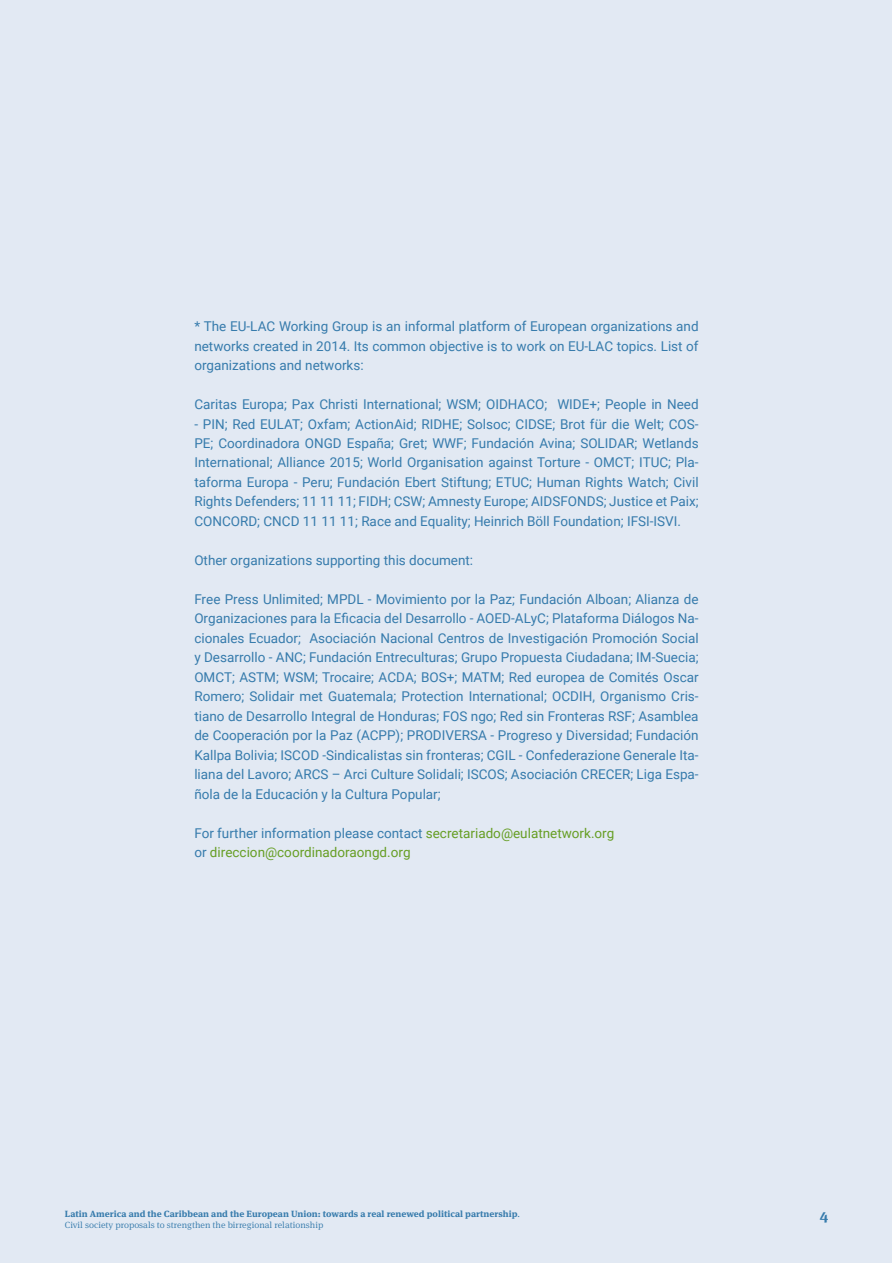
<style>
.page{position:relative;width:893px;height:1263px;background:#fff}
.page>*{position:absolute;margin:0;border:0;box-sizing:border-box;transform-origin:0 0}
.t1{font:700 15px "Meta Serif Pro";color:#367bac}
.t2{font:13.5px/19.5px "Roboto";color:#367bac;text-align:justify}
.t3{font:13.5px/19.5px "Roboto";color:#669e24}
.t4{font:700 9px "Meta Serif Pro";color:#367bac;scale:1.05 1}
.t5{font:300 9px "Meta Serif Pro";color:#367bac;scale:1.05 1}
.s1{color:#367bac}
.s2{font-weight:300}
</style>
<div class="page">
<div style="left:1px;top:0;width:891px;height:1263px;background:#e2e9f3"></div>
<p class="t2" style="left:194px;top:316px;width:506px">* The EU-LAC Working Group is an informal platform of European organizations and networks created in 2014. Its common objective is to work on EU-LAC topics. List of organizations and networks:</p>
<p class="t2" style="left:194px;top:394px;width:506px">Caritas Europa; Pax Christi International; WSM; OIDHACO; WIDE+; People in Need</p>
<p class="t2" style="left:194px;top:413px;width:506px">- PIN; Red EULAT; Oxfam; ActionAid; RIDHE; Solsoc; CIDSE; Brot für die Welt; COS-PE; Coordinadora ONGD España; Gret; WWF; Fundación Avina; SOLIDAR; Wetlands International; Alliance 2015; World Organisation against Torture - OMCT; ITUC; Pla&shy;taforma Europa - Peru; Fundación Ebert Stiftung; ETUC; Human Rights Watch; Civil Rights Defenders; 11 11 11; FIDH; CSW; Amnesty Europe; AIDSFONDS; Justice et Paix; CONCORD; CNCD 11 11 11; Race and Equality; Heinrich Böll Foundation; IFSI-ISVI.</p>
<p class="t2" style="left:194px;top:550px;width:280px">Other organizations supporting this document:</p>
<p class="t2" style="left:194px;top:589px;width:506px">Free Press Unlimited; MPDL - Movimiento por la Paz; Fundación Alboan; Alianza de Organizaciones para la Eficacia del Desarrollo - AOED-ALyC; Plataforma Diálogos Na&shy;cionales Ecuador; Asociación Nacional Centros de Investigación Promoción Social y Desarrollo - ANC; Fundación Entreculturas; Grupo Propuesta Ciudadana; IM-Suecia; OMCT; ASTM; WSM; Trocaire; ACDA; BOS+; MATM; Red europea de Comités Oscar Romero; Solidair met Guatemala; Protection International; OCDIH, Organismo Cris&shy;tiano de Desarrollo Integral de Honduras; FOS ngo; Red sin Fronteras RSF; Asamblea de Cooperación por la Paz (ACPP); PRODIVERSA - Progreso y Diversidad; Fundación Kallpa Bolivia; ISCOD -Sindicalistas sin fronteras; CGIL - Confederazione Generale Ita&shy;liana del Lavoro; ARCS – Arci Culture Solidali; ISCOS; Asociación CRECER; Liga Espa&shy;ñola de la Educación y la Cultura Popular;</p>
<p class="t3" style="left:194px;top:823px;width:422px"><span class="s1">For further information please contact</span> secretariado@eulatnetwork.org <span class="s1">or</span> direccion@coordinadoraongd.org</p>
<p class="t4" style="left:65px;top:1207px;width:435px">Latin America and the Caribbean and the European Union: towards a real renewed political partnership<span class="s2">.</span></p>
<p class="t1" style="left:820px;top:1202px;width:10px">4</p>
<p class="t5" style="left:65px;top:1218px;width:248px">Civil society proposals to strengthen the birregional relationship</p>
</div>
